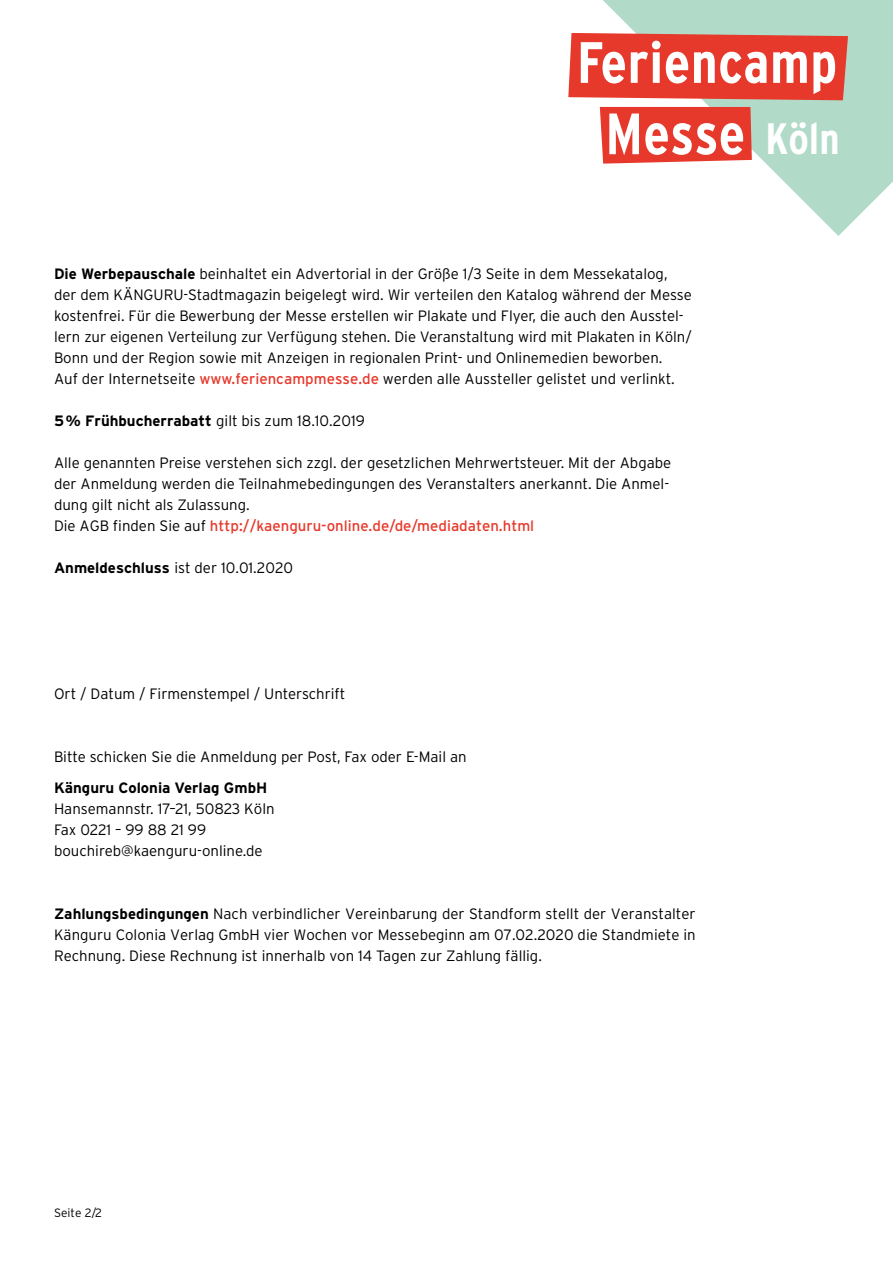
<style>
.page{position:relative;width:893px;height:1263px;background:#fff}
.page>*{position:absolute;margin:0;border:0;box-sizing:border-box;transform-origin:0 0}
.t1{font:700 condensed 43.8px "Interstate";color:#fff}
.fliess{font:300 15px/21px "Interstate";color:#000}
.fliess-2{font:300 12px "Interstate";color:#000}
.s1{font-weight:700}
.s2{font-weight:400;color:#e7392b}
</style>
<div class="page">
<svg style="left:603px;top:0;width:290px;height:236px;fill:#b1dac9"></svg>
<svg style="left:568px;top:33px;width:280px;height:67px"></svg>
<svg style="left:600px;top:107px;width:152px;height:57px"></svg>
<p class="fliess" style="left:54px;top:263px;width:639px"><span class="s1">Die Werbepauschale</span> beinhaltet ein Advertorial in der Größe 1/3 Seite in dem Messekatalog, der dem KÄNGURU-Stadtmagazin beigelegt wird. Wir verteilen den Katalog während der Messe kostenfrei. Für die Bewerbung der Messe erstellen wir Plakate und Flyer, die auch den Ausstel&shy;lern zur eigenen Verteilung zur Verfügung stehen. Die Veranstaltung wird mit Plakaten in Köln/ Bonn und der Region sowie mit Anzeigen in regionalen Print- und Onlinemedien beworben.<br>Auf der Internetseite <span class="s2">www.feriencampmesse.de</span> werden alle Aussteller gelistet und verlinkt.</p>
<p class="fliess" style="left:54px;top:410px;width:312px"><span class="s1">5 % Frühbucherrabatt</span> gilt bis zum 18.10.2019</p>
<p class="fliess" style="left:54px;top:452px;width:619px">Alle genannten Preise verstehen sich zzgl. der gesetzlichen Mehrwertsteuer. Mit der Abgabe der Anmeldung werden die Teilnahmebedingungen des Veranstalters anerkannt. Die Anmel&shy;dung gilt nicht als Zulassung.<br>Die AGB finden Sie auf <span class="s2">http://kaenguru-online.de/de/mediadaten.html</span></p>
<p class="fliess" style="left:54px;top:557px;width:241px"><span class="s1">Anmeldeschluss</span> ist der 10.01.2020</p>
<p class="fliess" style="left:54px;top:683px;width:293px">Ort / Datum / Firmenstempel / Unterschrift</p>
<p class="fliess" style="left:54px;top:741px;width:414px;line-height:31.5px">Bitte schicken Sie die Anmeldung per Post, Fax oder E-Mail an<br><span class="s1">Känguru Colonia Verlag GmbH</span></p>
<p class="fliess" style="left:54px;top:798px;width:222px">Hansemannstr. 17–21, 50823 Köln<br>Fax 0221 – 99 88 21 99 bouchireb@kaenguru-online.de</p>
<p class="fliess" style="left:54px;top:903px;width:643px;text-align:justify"><span class="s1">Zahlungsbedingungen</span> Nach verbindlicher Vereinbarung der Standform stellt der Veranstalter Känguru Colonia Verlag GmbH vier Wochen vor Messebeginn am 07.02.2020 die Standmiete in Rechnung. Diese Rechnung ist innerhalb von 14 Tagen zur Zahlung fällig.</p>
<p class="t1" style="left:765px;top:114px;width:76px">Köln</p>
<p class="fliess-2" style="left:54px;top:1206px;width:50px">Seite 2/2</p>
</div>
